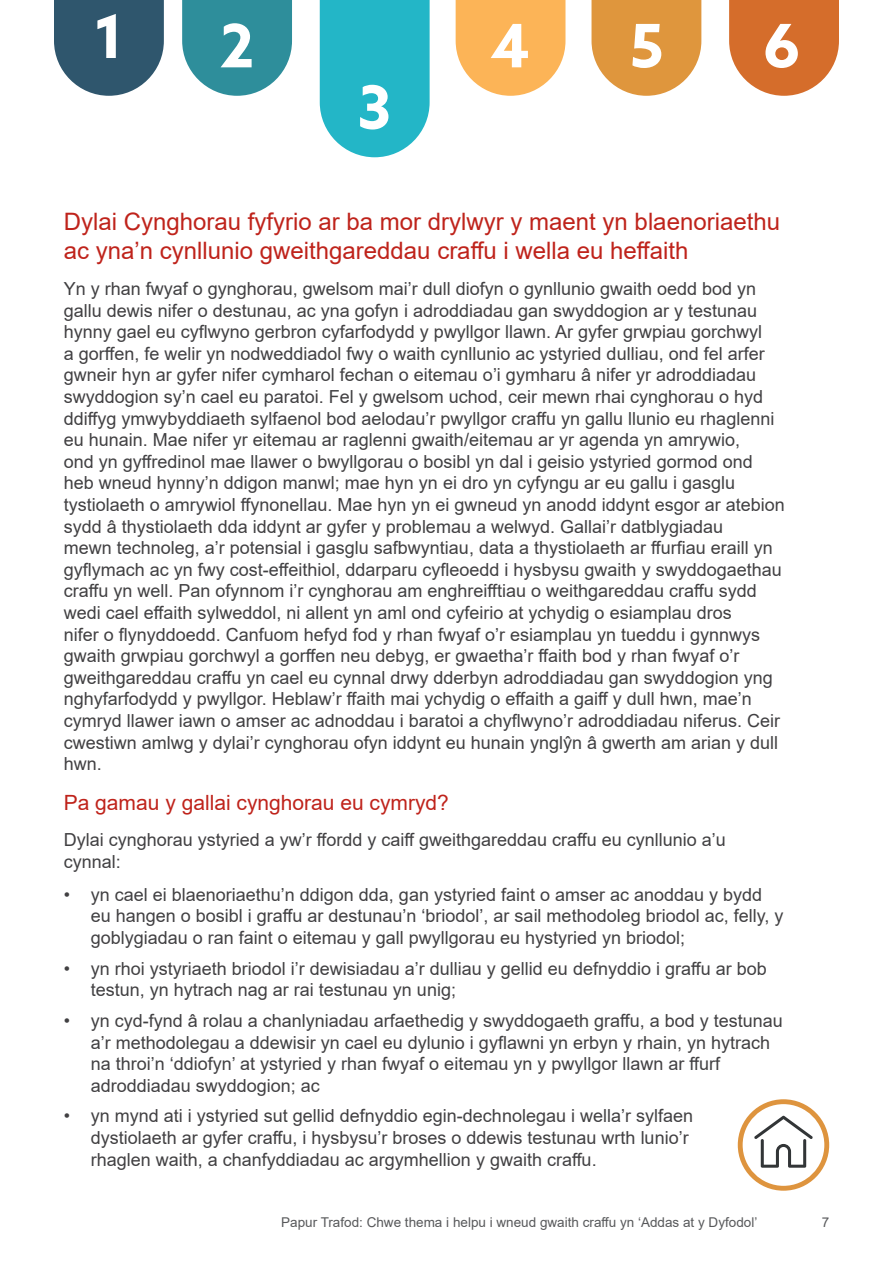
<style>
.page{position:relative;width:893px;height:1263px;background:#fff}
.page>*{position:absolute;margin:0;border:0;box-sizing:border-box;transform-origin:0 0}
.t1{font:700 60px "Azo Sans";color:#fff}
.t2{font:24px/28.8px "Arial";color:#bf231b}
.t3{font:21px "Arial";color:#bf231b}
.t4{font:18px/21.6px "Arial";color:#414042}
.t5{font:13.5px "Arial";color:#58595b}
</style>
<div class="page">
<svg style="left:738px;top:1099px;width:91px;height:92px"></svg>
<div style="left:743px;top:1104px;width:81px;height:82px;background:#fff;border-radius:50%"></div>
<svg style="left:754px;top:1115px;width:59px;height:53px"></svg>
<svg style="left:320px;top:0;width:110px;height:157px;background:#33bbcb"></svg>
<svg style="left:182px;top:0;width:110px;height:96px;background:#489ca7"></svg>
<svg style="left:456px;top:0;width:109px;height:96px;background:#fcbd6b"></svg>
<svg style="left:591px;top:0;width:110px;height:96px;background:#e3a356"></svg>
<svg style="left:729px;top:0;width:110px;height:96px;background:#da7f46"></svg>
<svg style="left:54px;top:0;width:110px;height:96px;background:#496b7f"></svg>
<h1 class="t1" style="left:94px;top:-3px;width:33px">1</h1>
<h1 class="t1" style="left:220px;top:6px;width:36px">2</h1>
<h1 class="t1" style="left:491px;top:6px;width:41px">4</h1>
<h1 class="t1" style="left:630px;top:6px;width:36px">5</h1>
<h1 class="t1" style="left:763px;top:6px;width:39px">6</h1>
<h1 class="t1" style="left:357px;top:68px;width:36px">3</h1>
<h2 class="t2" style="left:64px;top:207px;width:718px">Dylai Cynghorau fyfyrio ar ba mor drylwyr y maent yn blaenoriaethu ac yna’n cynllunio gweithgareddau craffu i wella eu heffaith</h2>
<p class="t4" style="left:64px;top:278px;width:722px">Yn y rhan fwyaf o gynghorau, gwelsom mai’r dull diofyn o gynllunio gwaith oedd bod yn gallu dewis nifer o destunau, ac yna gofyn i adroddiadau gan swyddogion ar y testunau hynny gael eu cyflwyno gerbron cyfarfodydd y pwyllgor llawn. Ar gyfer grwpiau gorchwyl<br>a gorffen, fe welir yn nodweddiadol fwy o waith cynllunio ac ystyried dulliau, ond fel arfer gwneir hyn ar gyfer nifer cymharol fechan o eitemau o’i gymharu â nifer yr adroddiadau swyddogion sy’n cael eu paratoi. Fel y gwelsom uchod, ceir mewn rhai cynghorau o hyd ddiffyg ymwybyddiaeth sylfaenol bod aelodau’r pwyllgor craffu yn gallu llunio eu rhaglenni eu hunain. Mae nifer yr eitemau ar raglenni gwaith/eitemau ar yr agenda yn amrywio,<br>ond yn gyffredinol mae llawer o bwyllgorau o bosibl yn dal i geisio ystyried gormod ond heb wneud hynny’n ddigon manwl; mae hyn yn ei dro yn cyfyngu ar eu gallu i gasglu tystiolaeth o amrywiol ffynonellau. Mae hyn yn ei gwneud yn anodd iddynt esgor ar atebion sydd â thystiolaeth dda iddynt ar gyfer y problemau a welwyd. Gallai’r datblygiadau<br>mewn technoleg, a’r potensial i gasglu safbwyntiau, data a thystiolaeth ar ffurfiau eraill yn gyflymach ac yn fwy cost-effeithiol, ddarparu cyfleoedd i hysbysu gwaith y swyddogaethau craffu yn well. Pan ofynnom i’r cynghorau am enghreifftiau o weithgareddau craffu sydd wedi cael effaith sylweddol, ni allent yn aml ond cyfeirio at ychydig o esiamplau dros<br>nifer o flynyddoedd. Canfuom hefyd fod y rhan fwyaf o’r esiamplau yn tueddu i gynnwys gwaith grwpiau gorchwyl a gorffen neu debyg, er gwaetha’r ffaith bod y rhan fwyaf o’r gweithgareddau craffu yn cael eu cynnal drwy dderbyn adroddiadau gan swyddogion yng nghyfarfodydd y pwyllgor. Heblaw’r ffaith mai ychydig o effaith a gaiff y dull hwn, mae’n cymryd llawer iawn o amser ac adnoddau i baratoi a chyflwyno’r adroddiadau niferus. Ceir cwestiwn amlwg y dylai’r cynghorau ofyn iddynt eu hunain ynglŷn â gwerth am arian y dull hwn.</p>
<p class="t3" style="left:64px;top:788px;width:387px">Pa gamau y gallai cynghorau eu cymryd?</p>
<p class="t4" style="left:64px;top:829px;width:664px">Dylai cynghorau ystyried a yw’r ffordd y caiff gweithgareddau craffu eu cynllunio a’u cynnal:</p>
<p class="t4" style="left:91px;top:884px;width:694px;text-indent:-27px">• yn cael ei blaenoriaethu’n ddigon dda, gan ystyried faint o amser ac anoddau y bydd eu hangen o bosibl i graffu ar destunau’n ‘briodol’, ar sail methodoleg briodol ac, felly, y goblygiadau o ran faint o eitemau y gall pwyllgorau eu hystyried yn briodol;</p>
<p class="t4" style="left:91px;top:957px;width:677px;text-indent:-27px">• yn rhoi ystyriaeth briodol i’r dewisiadau a’r dulliau y gellid eu defnyddio i graffu ar bob testun, yn hytrach nag ar rai testunau yn unig;</p>
<p class="t4" style="left:91px;top:1010px;width:693px;text-indent:-27px">• yn cyd-fynd â rolau a chanlyniadau arfaethedig y swyddogaeth graffu, a bod y testunau a’r methodolegau a ddewisir yn cael eu dylunio i gyflawni yn erbyn y rhain, yn hytrach na throi’n ‘ddiofyn’ at ystyried y rhan fwyaf o eitemau yn y pwyllgor llawn ar ffurf adroddiadau swyddogion; ac</p>
<p class="t4" style="left:91px;top:1105px;width:604px;text-indent:-27px">• yn mynd ati i ystyried sut gellid defnyddio egin-dechnolegau i wella’r sylfaen dystiolaeth ar gyfer craffu, i hysbysu’r broses o ddewis testunau wrth lunio’r rhaglen waith, a chanfyddiadau ac argymhellion y gwaith craffu.</p>
<p class="t5" style="left:281px;top:1213px;width:478px">Papur Trafod: Chwe thema i helpu i wneud gwaith craffu yn ‘Addas at y Dyfodol’</p>
<p class="t5" style="left:822px;top:1213px;width:9px">7</p>
</div>
